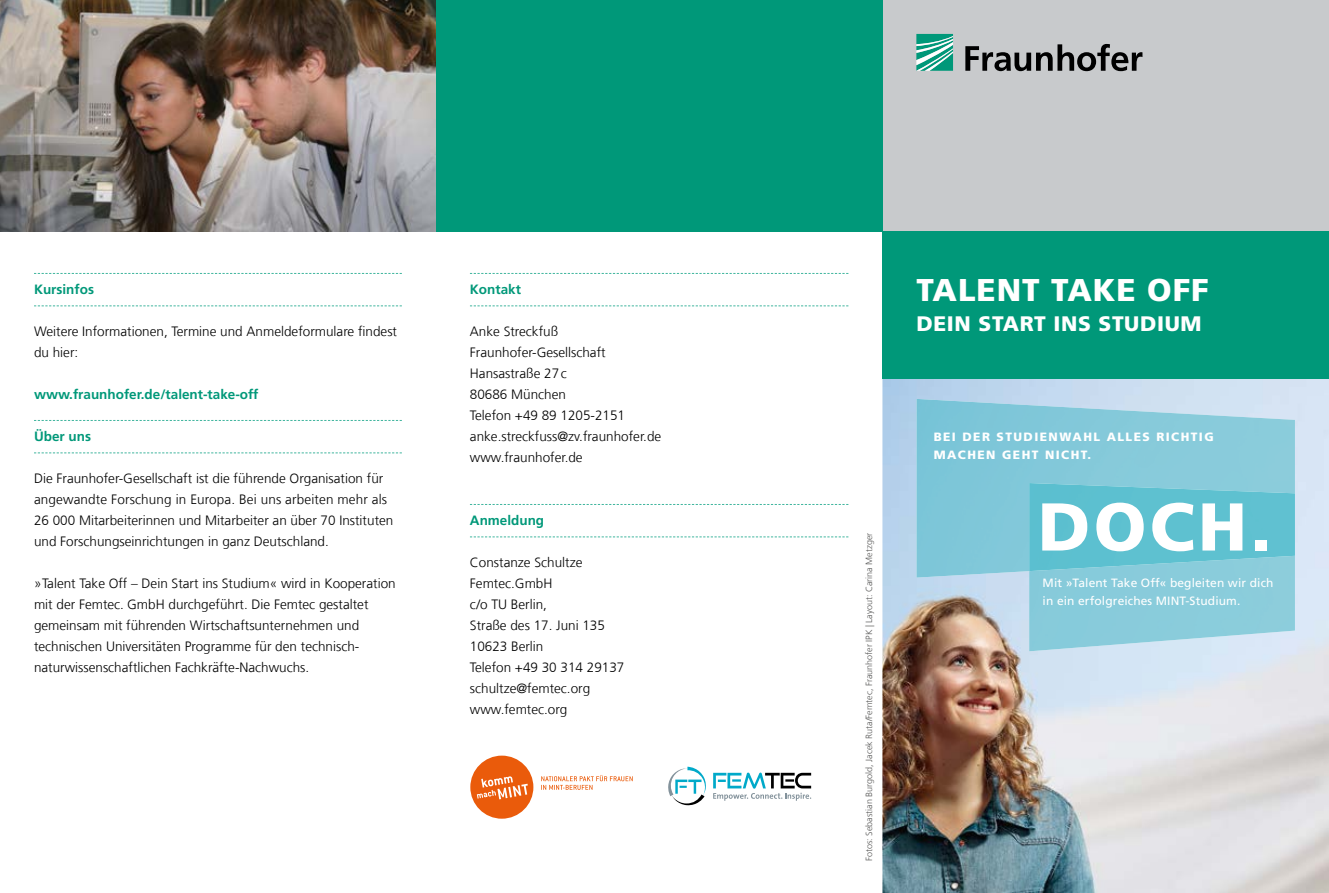
<style>
.page{position:relative;width:1329px;height:893px;background:#fff}
.page>*{position:absolute;margin:0;border:0;box-sizing:border-box;transform-origin:0 0}
.t1{font:900 67.5px "Frutiger LT Com";color:#fff}
.t2{font:900 31.5px "Frutiger LT Com";letter-spacing:.03em;color:#fff}
.t3{font:900 21px "Frutiger LT Com";letter-spacing:.03em;color:#fff}
.t4{font:300 13.5px/21px "Frutiger LT Com";color:#000}
.t5{font:700 13.5px "Frutiger LT Com";color:#009879}
.t6{font:12px/18px "Frutiger LT Com";letter-spacing:.01em;color:#fff}
.t7{font:900 12px/18.1px "Frutiger LT Com";letter-spacing:.12em;color:#fff}
.t8{font:300 9px "Frutiger LT Com";color:#575756}
</style>
<div class="page">
<img style="left:882px;top:378px;width:447px;height:515px">
<div style="left:882px;top:0;width:447px;height:231px;background:#c8cacc"></div>
<svg style="left:916px;top:34px;width:37px;height:37px"></svg>
<svg style="left:965px;top:44px;width:177px;height:27px"></svg>
<div style="left:882px;top:231px;width:447px;height:147px;background:#009879"></div>
<img style="left:916px;top:399px;width:379px;height:179px">
<img style="left:1029px;top:571px;width:266px;height:80px">
<img style="left:1029px;top:483px;width:266px;height:88px">
<div style="left:436px;top:0;width:446px;height:231px;background:#009879"></div>
<img style="left:0;top:0;width:436px;height:231px">
<svg style="left:470px;top:273px;width:378px;height:1px"></svg>
<svg style="left:470px;top:306px;width:378px;height:1px"></svg>
<svg style="left:470px;top:504px;width:378px;height:1px"></svg>
<svg style="left:470px;top:537px;width:378px;height:1px"></svg>
<svg style="left:34px;top:273px;width:368px;height:1px"></svg>
<svg style="left:34px;top:306px;width:368px;height:1px"></svg>
<svg style="left:34px;top:420px;width:368px;height:1px"></svg>
<svg style="left:34px;top:453px;width:368px;height:1px"></svg>
<svg style="left:713px;top:773px;width:98px;height:28px"></svg>
<svg style="left:668px;top:767px;width:38px;height:38px"></svg>
<div style="left:470px;top:756px;width:63px;height:63px;background:#ea5b0b;border-radius:50%"></div>
<svg style="left:477px;top:776px;width:51px;height:23px"></svg>
<svg style="left:541px;top:775px;width:92px;height:15px"></svg>
<p class="t5" style="left:34px;top:281px;width:61px">Kursinfos</p>
<p class="t4" style="left:34px;top:321px;width:365px">Weitere Informationen, Termine und Anmeldeformulare findest du hier:</p>
<p class="t5" style="left:34px;top:387px;width:226px">www.fraunhofer.de/talent-take-off</p>
<p class="t5" style="left:34px;top:429px;width:58px">Über uns</p>
<p class="t4" style="left:34px;top:468px;width:361px">Die Fraunhofer-Gesellschaft ist die führende Organisation für angewandte Forschung in Europa. Bei uns arbeiten mehr als 26 000 Mitarbeiterinnen und Mitarbeiter an über 70 Instituten und Forschungseinrichtungen in ganz Deutschland.</p>
<p class="t4" style="left:34px;top:573px;width:363px">»Talent Take Off – Dein Start ins Studium« wird in Kooperation mit der Femtec. GmbH durchgeführt. Die Femtec gestaltet gemeinsam mit führenden Wirtschaftsunternehmen und technischen Universitäten Programme für den technisch&shy;naturwissenschaftlichen Fachkräfte-Nachwuchs.</p>
<p class="t5" style="left:470px;top:281px;width:53px">Kontakt</p>
<p class="t4" style="left:470px;top:321px;width:193px">Anke Streckfuß<br>Fraunhofer-Gesellschaft<br>Hansastraße 27 c<br>80686 München<br>Telefon +49 89 1205-2151 anke.streckfuss@zv.fraunhofer.de www.fraunhofer.de</p>
<p class="t5" style="left:470px;top:513px;width:76px">Anmeldung</p>
<p class="t4" style="left:470px;top:552px;width:156px">Constanze Schultze<br>Femtec.GmbH<br>c/o TU Berlin,<br>Straße des 17. Juni 135<br>10623 Berlin<br>Telefon +49 30 314 29137 schultze@femtec.org www.femtec.org</p>
<p class="t8" style="left:864px;top:861px;width:330px;rotate:-90deg">Fotos: Sebastian Burgold, Jacek Ruta/Femtec, Fraunhofer IPK | Layout: Carina Metzger</p>
<h2 class="t2" style="left:916px;top:272px;width:294px">TALENT TAKE OFF</h2>
<h3 class="t3" style="left:916px;top:311px;width:286px">DEIN START INS STUDIUM</h3>
<p class="t7" style="left:934px;top:428px;width:281px">BEI DER STUDIENWAHL ALLES RICHTIG<br>MACHEN GEHT NICHT.</p>
<h1 class="t1" style="left:1038px;top:487px;width:234px">DOCH.</h1>
<p class="t6" style="left:1042px;top:574px;width:232px">Mit »Talent Take Off« begleiten wir dich in ein erfolgreiches MINT-Studium.</p>
</div>
